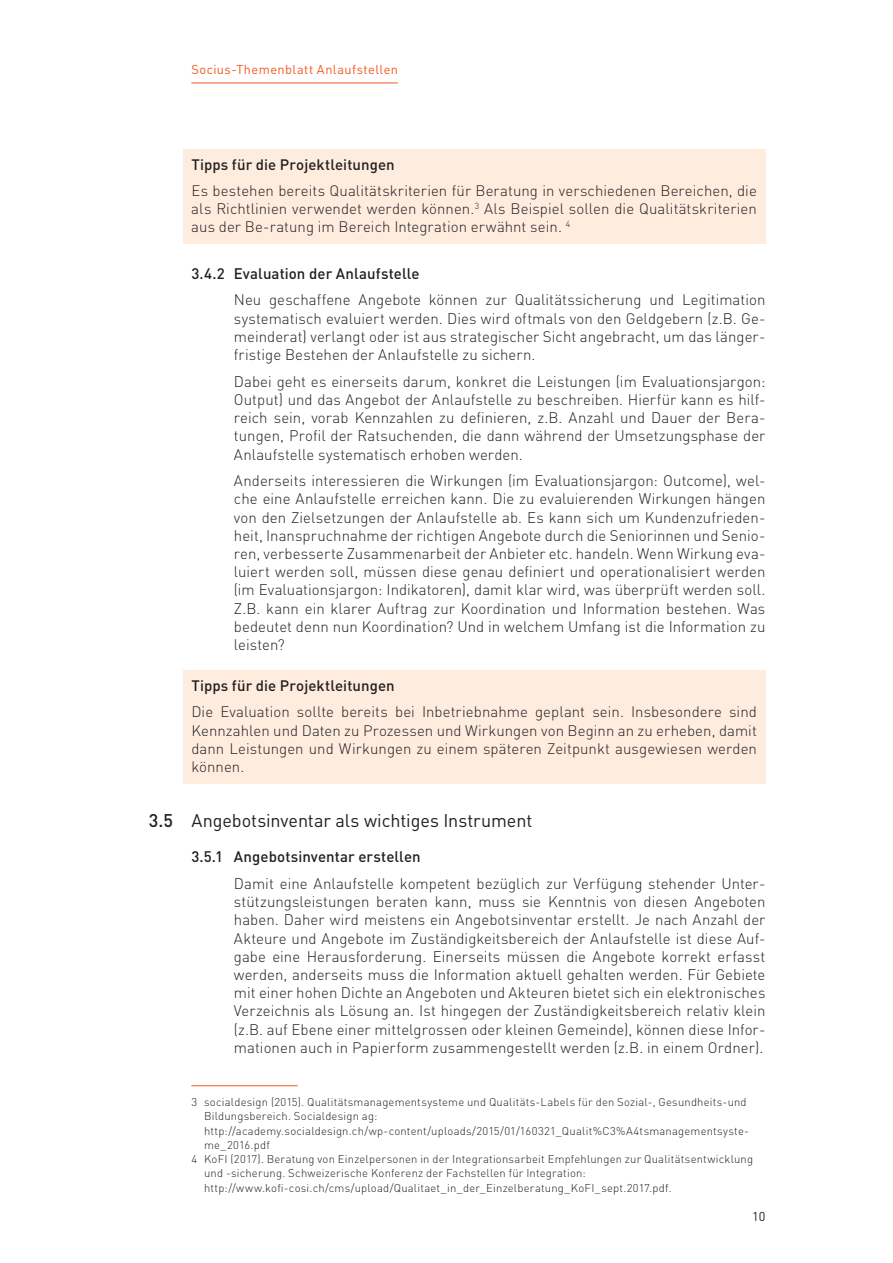
<style>
.page{position:relative;width:893px;height:1263px;background:#fff}
.page>*{position:absolute;margin:0;border:0;box-sizing:border-box;transform-origin:0 0}
.t1{font:18.15px "DIN";letter-spacing:-.005em;color:#231f20}
.t2{font:300 15.15px/18.1px "DIN";letter-spacing:.005em;color:#231f20;text-align:justify}
.t3{font:500 15.15px "DIN";letter-spacing:.005em;color:#231f20}
.t4{font:300 15px/18px "DIN";letter-spacing:.005em;color:#231f20;text-align:justify}
.t5{font:500 15px "DIN";letter-spacing:.005em;color:#231f20}
.t6{font:12.75px "DIN";letter-spacing:.035em;color:#f15921}
.t7{font:12.75px "DIN";color:#231f20}
.t8{font:300 11.25px "DIN";letter-spacing:.02em;color:#231f20}
.s1{font-weight:500}
.s2{font-size:15.45px}
</style>
<div class="page">
<hr style="left:191px;top:83px;width:207px;height:1px;background:#f15921">
<div style="left:183px;top:149px;width:582px;height:94px;background:#feecdf"></div>
<div style="left:183px;top:670px;width:582px;height:113px;background:#feecdf"></div>
<hr style="left:191px;top:1085px;width:107px;height:1px;background:#f15921">
<p class="t6" style="left:191px;top:62px;width:208px">Socius-Themenblatt Anlaufstellen</p>
<p class="t5" style="left:191px;top:155px;width:205px">Tipps für die Projektleitungen</p>
<p class="t4" style="left:191px;top:182px;width:567px">Es bestehen bereits Qualitätskriterien für Beratung in verschiedenen Bereichen, die als Richtlinien verwendet werden können.<sup>3</sup> Als Beispiel sollen die Qualitätskriterien aus der Be-ratung im Bereich Integration erwähnt sein. <sup>4</sup></p>
<p class="t3" style="left:191px;top:264px;width:230px">3.4.2 Evaluation der Anlaufstelle</p>
<p class="t2" style="left:234px;top:291px;width:533px">Neu geschaffene Angebote können zur Qualitätssicherung und Legitimation systematisch evaluiert werden. Dies wird oftmals von den Geldgebern (z.B. Ge&shy;meinderat) verlangt oder ist aus strategischer Sicht angebracht, um das länger&shy;fristige Bestehen der Anlaufstelle zu sichern.</p>
<p class="t2" style="left:234px;top:372px;width:533px">Dabei geht es einerseits darum, konkret die Leistungen (im Evaluationsjargon:<br>Output) und das Angebot der Anlaufstelle zu beschreiben. Hierfür kann es hilf&shy;reich sein, vorab Kennzahlen zu definieren, z.B. Anzahl und Dauer der Bera&shy;tungen, Profil der Ratsuchenden, die dann während der Umsetzungsphase der Anlaufstelle systematisch erhoben werden.</p>
<p class="t2" style="left:234px;top:472px;width:533px">Anderseits interessieren die Wirkungen (im Evaluationsjargon: Outcome), wel&shy;che eine Anlaufstelle erreichen kann. Die zu evaluierenden Wirkungen hängen von den Zielsetzungen der Anlaufstelle ab. Es kann sich um Kundenzufrieden&shy;heit, Inanspruchnahme der richtigen Angebote durch die Seniorinnen und Senio&shy;ren, verbesserte Zusammenarbeit der Anbieter etc. handeln. Wenn Wirkung eva&shy;luiert werden soll, müssen diese genau definiert und operationalisiert werden (im Evaluationsjargon: Indikatoren), damit klar wird, was überprüft werden soll.<br>Z.B. kann ein klarer Auftrag zur Koordination und Information bestehen. Was bedeutet denn nun Koordination? Und in welchem Umfang ist die Information zu leisten?</p>
<p class="t5" style="left:191px;top:676px;width:205px">Tipps für die Projektleitungen</p>
<p class="t4" style="left:191px;top:703px;width:567px">Die Evaluation sollte bereits bei Inbetriebnahme geplant sein. Insbesondere sind Kennzahlen und Daten zu Prozessen und Wirkungen von Beginn an zu erheben, damit dann Leistungen und Wirkungen zu einem späteren Zeitpunkt ausgewiesen werden können.</p>
<p class="t1" style="left:149px;top:809px;width:385px"><span class="s1">3.5</span> Angebotsinventar als wichtiges Instrument</p>
<p class="t3" style="left:191px;top:847px;width:231px">3.5.1 Angebotsinventar erstellen</p>
<p class="t2" style="left:234px;top:874px;width:533px">Damit eine Anlaufstelle kompetent bezüglich zur Verfügung stehender Unter&shy;stützungsleistungen beraten kann, muss sie Kenntnis von diesen Angeboten haben. Daher wird meistens ein Angebotsinventar erstellt. Je nach Anzahl der Akteure und Angebote im Zuständigkeitsbereich der Anlaufstelle ist diese Auf&shy;gabe eine Herausforderung. Einerseits müssen die Angebote korrekt erfasst werden, anderseits muss die Information aktuell gehalten werden. Für Gebiete mit einer hohen Dichte an Angeboten und Akteuren bietet sich ein elektronisches Verzeichnis als Lösung an. Ist hingegen der Zuständigkeitsbereich relativ klein (z.B. auf Ebene einer mittelgrossen oder kleinen Gemeinde), können diese Infor-</p>
<p class="t4" style="left:234px;top:1038px;width:531px"><span class="s2">ma</span>tionen auch in Papierform zusammengestellt werden (z.B. in einem Ordner).</p>
<p class="t8" style="left:191px;top:1095px;width:557px">3 socialdesign (2015). Qualitätsmanagementsysteme und Qualitäts-Labels für den Sozial-, Gesundheits-und</p>
<p class="t8" style="left:204px;top:1109px;width:175px">Bildungsbereich. Socialdesign ag:</p>
<p class="t8" style="left:204px;top:1124px;width:546px">http://academy.socialdesign.ch/wp-content/uploads/2015/01/160321_Qualit%C3%A4tsmanagementsyste-</p>
<p class="t8" style="left:204px;top:1138px;width:67px">me_2016.pdf</p>
<p class="t8" style="left:191px;top:1152px;width:563px">4 KoFI (2017). Beratung von Einzelpersonen in der Integrationsarbeit Empfehlungen zur Qualitätsentwicklung</p>
<p class="t8" style="left:204px;top:1166px;width:383px">und -sicherung. Schweizerische Konferenz der Fachstellen für Integration:</p>
<p class="t8" style="left:204px;top:1181px;width:469px">http://www.kofi-cosi.ch/cms/upload/Qualitaet_in_der_Einzelberatung_KoFI_sept.2017.pdf.</p>
<p class="t7" style="left:752px;top:1208px;width:15px">10</p>
</div>
